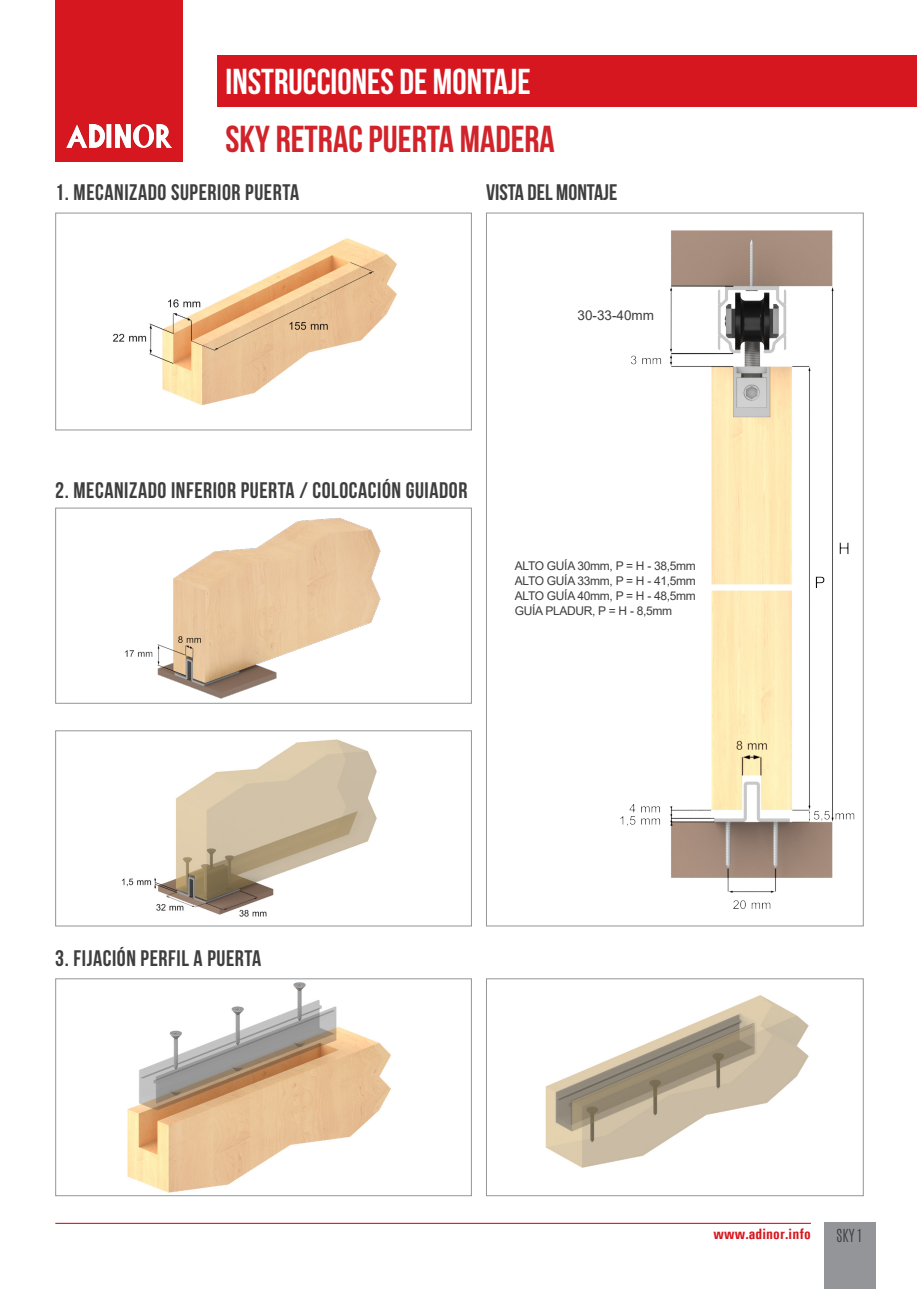
<style>
.page{position:relative;width:919px;height:1289px;background:#fff}
.page>*{position:absolute;margin:0;border:0;box-sizing:border-box;transform-origin:0 0}
.t1{font:700 37.5px "Bebas Neue";color:#d1232a}
.t2{font:700 36px "Bebas Neue";color:#fff}
.t3{font:700 22.5px "Bebas Neue";letter-spacing:.025em;color:#3e3e3f}
.t4{font:700 22.5px "Bebas Neue";color:#3e3e3f}
.t5{font:700 condensed 15px "Univers";letter-spacing:.01em;color:#d7171f}
.t6{font:300 15px "Antonio";color:#3e3e3f}
.t7{font:13.5px "Arial";color:#3e3e3f}
.t8{font:12px "Arial";letter-spacing:-.025em;color:#3e3e3f}
</style>
<div class="page">
<img style="left:545px;top:995px;width:264px;height:173px">
<div style="left:486px;top:978px;width:377px;height:217px;border:1px solid #939598"></div>
<img style="left:112px;top:238px;width:285px;height:168px">
<div style="left:55px;top:213px;width:416px;height:217px;border:1px solid #939598"></div>
<div style="left:824px;top:1222px;width:51px;height:66px;background:#939598"></div>
<hr style="left:55px;top:1222px;width:755px;height:1px;background:#d7171f">
<img style="left:122px;top:739px;width:255px;height:178px">
<div style="left:55px;top:730px;width:416px;height:196px;border:1px solid #939598"></div>
<img style="left:125px;top:518px;width:256px;height:181px">
<div style="left:55px;top:507px;width:416px;height:196px;border:1px solid #939598"></div>
<img style="left:127px;top:982px;width:264px;height:211px">
<div style="left:55px;top:978px;width:416px;height:217px;border:1px solid #939598"></div>
<img style="left:620px;top:230px;width:235px;height:679px">
<div style="left:217px;top:55px;width:699px;height:51px;background:#d7171f"></div>
<div style="left:55px;top:0;width:128px;height:162px;background:#d7171f"></div>
<img style="left:66px;top:125px;width:106px;height:22px">
<p class="t2" style="left:225px;top:62px;width:307px">INSTRUCCIONES DE MONTAJE</p>
<p class="t1" style="left:225px;top:118px;width:331px">SKY RETRAC PUERTA MADERA</p>
<p class="t3" style="left:55px;top:180px;width:245px">1. MECANIZADO SUPERIOR PUERTA</p>
<p class="t4" style="left:486px;top:180px;width:133px">VISTA DEL MONTAJE</p>
<p class="t7" style="left:577px;top:306px;width:78px">30-33-40mm</p>
<p class="t3" style="left:55px;top:477px;width:413px">2. MECANIZADO INFERIOR PUERTA / COLOCACIÓN GUIADOR</p>
<p class="t8" style="left:514px;top:558px;width:183px">ALTO GUÍA 30mm, P = H - 38,5mm</p>
<p class="t8" style="left:514px;top:573px;width:183px">ALTO GUÍA 33mm, P = H - 41,5mm</p>
<p class="t8" style="left:514px;top:588px;width:183px">ALTO GUÍA 40mm, P = H - 48,5mm</p>
<p class="t8" style="left:514px;top:603px;width:159px">GUÍA PLADUR, P = H - 8,5mm</p>
<p class="t3" style="left:55px;top:945px;width:207px">3. FIJACIÓN PERFIL A PUERTA</p>
<p class="t5" style="left:713px;top:1224px;width:99px">www.adinor.info</p>
<p class="t6" style="left:836px;top:1225px;width:27px">SKY 1</p>
</div>
